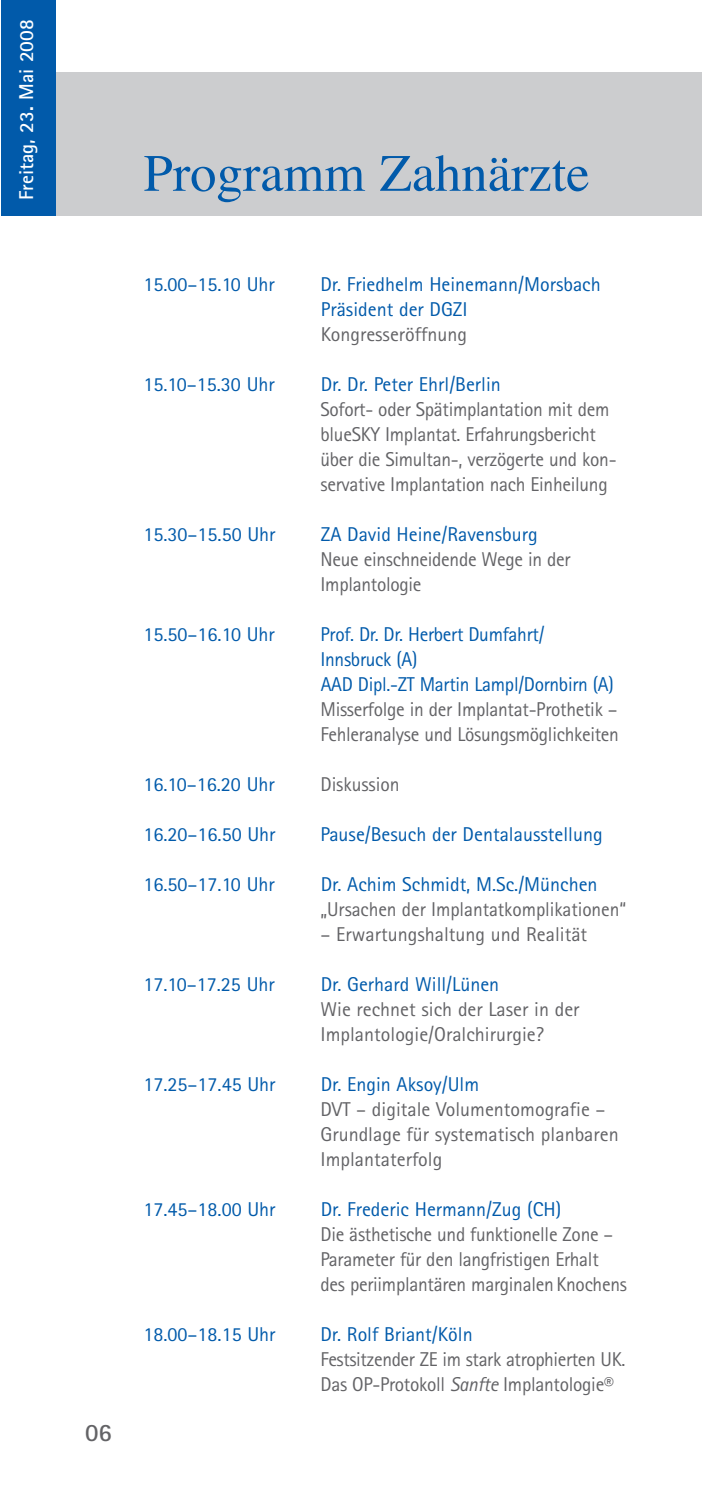
<style>
.page{position:relative;width:702px;height:1489px;background:#fff}
.page>*{position:absolute;margin:0;border:0;box-sizing:border-box;transform-origin:0 0}
.t1{font:52.5px "Times";color:#015aaa}
.t2{font:700 25px "Rotis Sans Serif";color:#636366}
.t3{font:20px/25px "Rotis Sans Serif";letter-spacing:-.015em;color:#636366}
.t4{font:20px/25px "Rotis Sans Serif";color:#015aaa}
.t5{font:700 20px "Rotis Sans Serif";color:#fff}
.s1{font-style:italic}
</style>
<div class="page">
<div style="left:1px;top:72px;width:700px;height:144px;background:#cccdcf"></div>
<div style="left:1px;top:1px;width:55px;height:215px;background:#015aaa"></div>
<p class="t5" style="left:19px;top:200px;width:182px;rotate:-90deg">Freitag, 23. Mai 2008</p>
<p class="t2" style="left:85px;top:1423px;width:28px">06</p>
<h1 class="t1" style="left:143px;top:154px;width:447px">Programm Zahnärzte</h1>
<p class="t4" style="left:143px;top:273px;width:133px">15.00–15.10 Uhr</p>
<p class="t4" style="left:320px;top:273px;width:282px">Dr. Friedhelm Heinemann/Morsbach<br>Präsident der DGZI</p>
<p class="t3" style="left:321px;top:323px;width:148px">Kongresseröffnung</p>
<p class="t4" style="left:143px;top:373px;width:133px">15.10–15.30 Uhr</p>
<p class="t4" style="left:321px;top:373px;width:181px">Dr. Dr. Peter Ehrl/Berlin</p>
<p class="t3" style="left:320px;top:398px;width:297px">Sofort- oder Spätimplantation mit dem blueSKY Implantat. Erfahrungsbericht über die Simultan-, verzögerte und kon&shy;servative Implantation nach Einheilung</p>
<p class="t4" style="left:143px;top:523px;width:133px">15.30–15.50 Uhr</p>
<p class="t4" style="left:321px;top:523px;width:218px">ZA David Heine/Ravensburg</p>
<p class="t3" style="left:320px;top:548px;width:251px">Neue einschneidende Wege in der<br>Implantologie</p>
<p class="t4" style="left:143px;top:623px;width:133px">15.50–16.10 Uhr</p>
<p class="t4" style="left:320px;top:623px;width:295px">Prof. Dr. Dr. Herbert Dumfahrt/<br>Innsbruck (A)<br>AAD Dipl.-ZT Martin Lampl/Dornbirn (A)</p>
<p class="t3" style="left:320px;top:698px;width:300px">Misserfolge in der Implantat-Prothetik –<br>Fehleranalyse und Lösungsmöglichkeiten</p>
<p class="t4" style="left:143px;top:773px;width:133px">16.10–16.20 Uhr</p>
<p class="t3" style="left:320px;top:773px;width:80px">Diskussion</p>
<p class="t4" style="left:143px;top:823px;width:133px">16.20–16.50 Uhr</p>
<p class="t4" style="left:320px;top:823px;width:283px">Pause/Besuch der Dentalausstellung</p>
<p class="t4" style="left:143px;top:873px;width:133px">16.50–17.10 Uhr</p>
<p class="t4" style="left:321px;top:873px;width:278px">Dr. Achim Schmidt, M.Sc./München</p>
<p class="t3" style="left:320px;top:898px;width:307px">„Ursachen der Implantatkomplikationen“</p>
<p class="t3" style="left:320px;top:923px;width:268px">– Erwartungshaltung und Realität</p>
<p class="t4" style="left:143px;top:973px;width:133px">17.10–17.25 Uhr</p>
<p class="t4" style="left:321px;top:973px;width:180px">Dr. Gerhard Will/Lünen</p>
<p class="t3" style="left:320px;top:998px;width:260px">Wie rechnet sich der Laser in der<br>Implantologie/Oralchirurgie?</p>
<p class="t4" style="left:143px;top:1073px;width:133px">17.25–17.45 Uhr</p>
<p class="t4" style="left:321px;top:1073px;width:160px">Dr. Engin Aksoy/Ulm</p>
<p class="t3" style="left:320px;top:1098px;width:300px">DVT – digitale Volumentomografie –<br>Grundlage für systematisch planbaren<br>Implantaterfolg</p>
<p class="t4" style="left:143px;top:1198px;width:133px">17.45–18.00 Uhr</p>
<p class="t4" style="left:321px;top:1198px;width:242px">Dr. Frederic Hermann/Zug (CH)</p>
<p class="t3" style="left:320px;top:1223px;width:308px">Die ästhetische und funktionelle Zone –<br>Parameter für den langfristigen Erhalt des periimplantären marginalen Knochens</p>
<p class="t4" style="left:143px;top:1323px;width:133px">18.00–18.15 Uhr</p>
<p class="t4" style="left:320px;top:1323px;width:154px">Dr. Rolf Briant/Köln</p>
<p class="t3" style="left:320px;top:1348px;width:306px">Festsitzender ZE im stark atrophierten UK.<br>Das OP-Protokoll <span class="s1">Sanfte</span> Implantologie®</p>
</div>
